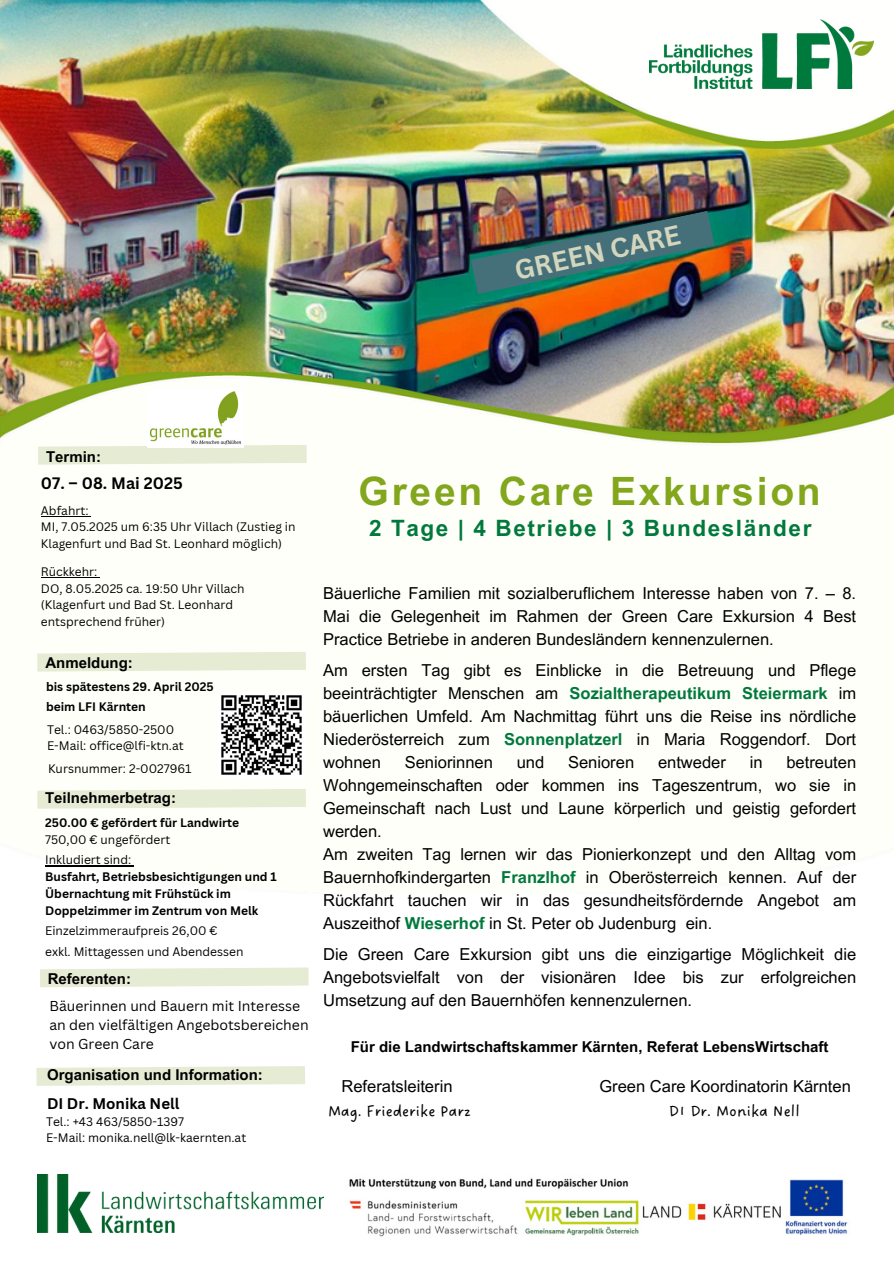
<style>
.page{position:relative;width:894px;height:1264px;background:#fff}
.page>*{position:absolute;margin:0;border:0;box-sizing:border-box;transform-origin:0 0}
.t1{font:700 39px "Arial MT Pro";letter-spacing:.07em;color:#82a61c}
.t2{font:700 26.7px "Canva Sans";color:#d4d5bd}
.t3{font:700 22.5px "Arial MT Pro";letter-spacing:.07em;color:#00793d}
.t4{font:16.5px/23px "Arial MT Pro";color:#000;text-align:justify}
.t5{font:16.5px "DO Sans Regular";color:#000}
.t6{font:700 16.2px "Canva Sans";color:#000}
.t7{font:700 15px "Arial MT Pro";color:#000}
.t8{font:700 15px "Canva Sans";color:#000}
.t9{font:13.95px/18.8px "Canva Sans";color:#000}
.t10{font:12px/16.5px "Canva Sans";color:#000}
.t11{font:700 12px/16.8px "Canva Sans";color:#000}
.s1{font-weight:700;color:#00793d}
</style>
<div class="page">
<img style="left:0;top:0;width:893px;height:373px">
<img style="left:0;top:373px;width:893px;height:494px">
<img style="left:407px;top:0;width:486px;height:148px">
<img style="left:649px;top:19px;width:224px;height:70px">
<svg style="left:40px;top:967px;width:269px;height:21px;background:#e9edda"></svg>
<svg style="left:36px;top:1066px;width:269px;height:20px;background:#e8ecd8"></svg>
<img style="left:37px;top:1174px;width:286px;height:58px">
<svg style="left:19px;top:642px;width:305px;height:38px"></svg>
<svg style="left:20px;top:436px;width:305px;height:38px"></svg>
<svg style="left:19px;top:779px;width:305px;height:38px"></svg>
<img style="left:349px;top:1178px;width:499px;height:59px">
<img style="left:470px;top:211px;width:244px;height:83px">
<img style="left:147px;top:388px;width:96px;height:60px">
<img style="left:217px;top:691px;width:88px;height:87px">
<hr style="left:41px;top:515px;width:47px;height:1px;background:#000">
<hr style="left:41px;top:577px;width:53px;height:1px;background:#000">
<hr style="left:45px;top:865px;width:86px;height:1px;background:#000">
<p class="t2" style="left:511px;top:251px;width:170px;rotate:-12deg">GREEN CARE</p>
<p class="t7" style="left:46px;top:451px;width:56px">Termin:</p>
<p class="t6" style="left:41px;top:472px;width:143px">07. – 08. Mai 2025</p>
<p class="t10" style="left:41px;top:502px;width:49px">Abfahrt:</p>
<p class="t10" style="left:41px;top:518px;width:256px">MI, 7.05.2025 um 6:35 Uhr Villach (Zustieg in<br>Klagenfurt und Bad St. Leonhard möglich)</p>
<h3 class="t10" style="left:41px;top:563px;width:58px">Rückkehr:</h3>
<h6 class="t10" style="left:41px;top:580px;width:205px">DO, 8.05.2025 ca. 19:50 Uhr Villach (Klagenfurt und Bad St. Leonhard entsprechend früher)</h6>
<p class="t7" style="left:45px;top:657px;width:89px">Anmeldung:</p>
<h6 class="t11" style="left:46px;top:677px;width:169px">bis spätestens 29. April 2025</h6>
<p class="t11" style="left:46px;top:698px;width:101px">beim LFI Kärnten</p>
<p class="t10" style="left:47px;top:721px;width:129px">Tel.: 0463/5850-2500</p>
<p class="t10" style="left:47px;top:737px;width:138px">E-Mail: office@lfi-ktn.at</p>
<p class="t10" style="left:48px;top:760px;width:145px">Kursnummer: 2-0027961</p>
<h1 class="t7" style="left:45px;top:792px;width:132px">Teilnehmerbetrag:</h1>
<p class="t11" style="left:45px;top:813px;width:195px">250.00 € gefördert für Landwirte</p>
<p class="t10" style="left:45px;top:830px;width:127px">750,00 € ungefördert</p>
<h3 class="t10" style="left:45px;top:851px;width:88px">Inkludiert sind:</h3>
<h2 class="t11" style="left:45px;top:868px;width:233px">Busfahrt, Betriebsbesichtigungen und 1<br>Übernachtung mit Frühstück im<br>Doppelzimmer im Zentrum von Melk</h2>
<h4 class="t10" style="left:45px;top:922px;width:174px">Einzelzimmeraufpreis 26,00 €</h4>
<h4 class="t10" style="left:45px;top:943px;width:200px">exkl. Mittagessen und Abendessen</h4>
<p class="t7" style="left:48px;top:973px;width:85px">Referenten:</p>
<h4 class="t9" style="left:49px;top:996px;width:261px">Bäuerinnen und Bauern mit Interesse an den vielfältigen Angebotsbereichen von Green Care</h4>
<p class="t7" style="left:47px;top:1069px;width:217px">Organisation und Information:</p>
<h3 class="t8" style="left:47px;top:1093px;width:134px">DI Dr. Monika Nell</h3>
<h4 class="t10" style="left:46px;top:1113px;width:139px">Tel.: +43 463/5850-1397</h4>
<p class="t10" style="left:46px;top:1129px;width:202px">E-Mail: monika.nell@lk-kaernten.at</p>
<p class="t1" style="left:358px;top:477px;width:463px">Green Care Exkursion</p>
<p class="t3" style="left:369px;top:519px;width:444px">2 Tage | 4 Betriebe | 3 Bundesländer</p>
<p class="t4" style="left:323px;top:583px;width:534px">Bäuerliche Familien mit sozialberuflichem Interesse haben von 7. – 8.<br>Mai die Gelegenheit im Rahmen der Green Care Exkursion 4 Best Practice Betriebe in anderen Bundesländern kennenzulernen.</p>
<h3 class="t4" style="left:323px;top:660px;width:534px">Am ersten Tag gibt es Einblicke in die Betreuung und Pflege beeinträchtigter Menschen am <span class="s1">Sozialtherapeutikum Steiermark</span> im bäuerlichen Umfeld. Am Nachmittag führt uns die Reise ins nördliche Niederösterreich zum <span class="s1">Sonnenplatzerl</span> in Maria Roggendorf. Dort wohnen</h3>
<h3 class="t4" style="left:404px;top:752px;width:90px">Seniorinnen</h3>
<h3 class="t4" style="left:516px;top:752px;width:29px">und</h3>
<h3 class="t4" style="left:568px;top:752px;width:68px">Senioren</h3>
<h3 class="t4" style="left:657px;top:752px;width:69px">entweder</h3>
<h3 class="t4" style="left:749px;top:752px;width:14px">in</h3>
<h3 class="t4" style="left:323px;top:752px;width:534px;text-align:left;text-indent:463px">betreuten Wohngemeinschaften oder kommen ins Tageszentrum, wo sie in Gemeinschaft nach Lust und Laune körperlich und geistig gefordert werden.<br>Am zweiten Tag lernen wir das Pionierkonzept und den Alltag vom Bauernhofkindergarten <span class="s1">Franzlhof</span> in Oberösterreich kennen. Auf der Rückfahrt tauchen wir in das gesundheitsfördernde Angebot am Auszeithof <span class="s1">Wieserhof</span> in St. Peter ob Judenburg ein.</h3>
<h3 class="t4" style="left:323px;top:944px;width:534px">Die Green Care Exkursion gibt uns die einzigartige Möglichkeit die Angebotsvielfalt von der visionären Idee bis zur erfolgreichen Umsetzung auf den Bauernhöfen kennenzulernen.</h3>
<p class="t7" style="left:350px;top:1040px;width:479px">Für die Landwirtschaftskammer Kärnten, Referat LebensWirtschaft</p>
<p class="t4" style="left:341px;top:1077px;width:112px">Referatsleiterin</p>
<p class="t4" style="left:599px;top:1077px;width:253px">Green Care Koordinatorin Kärnten</p>
<p class="t5" style="left:328px;top:1101px;width:144px">Mag. Friederike Parz</p>
<p class="t5" style="left:668px;top:1101px;width:132px">DI Dr. Monika Nell</p>
</div>
